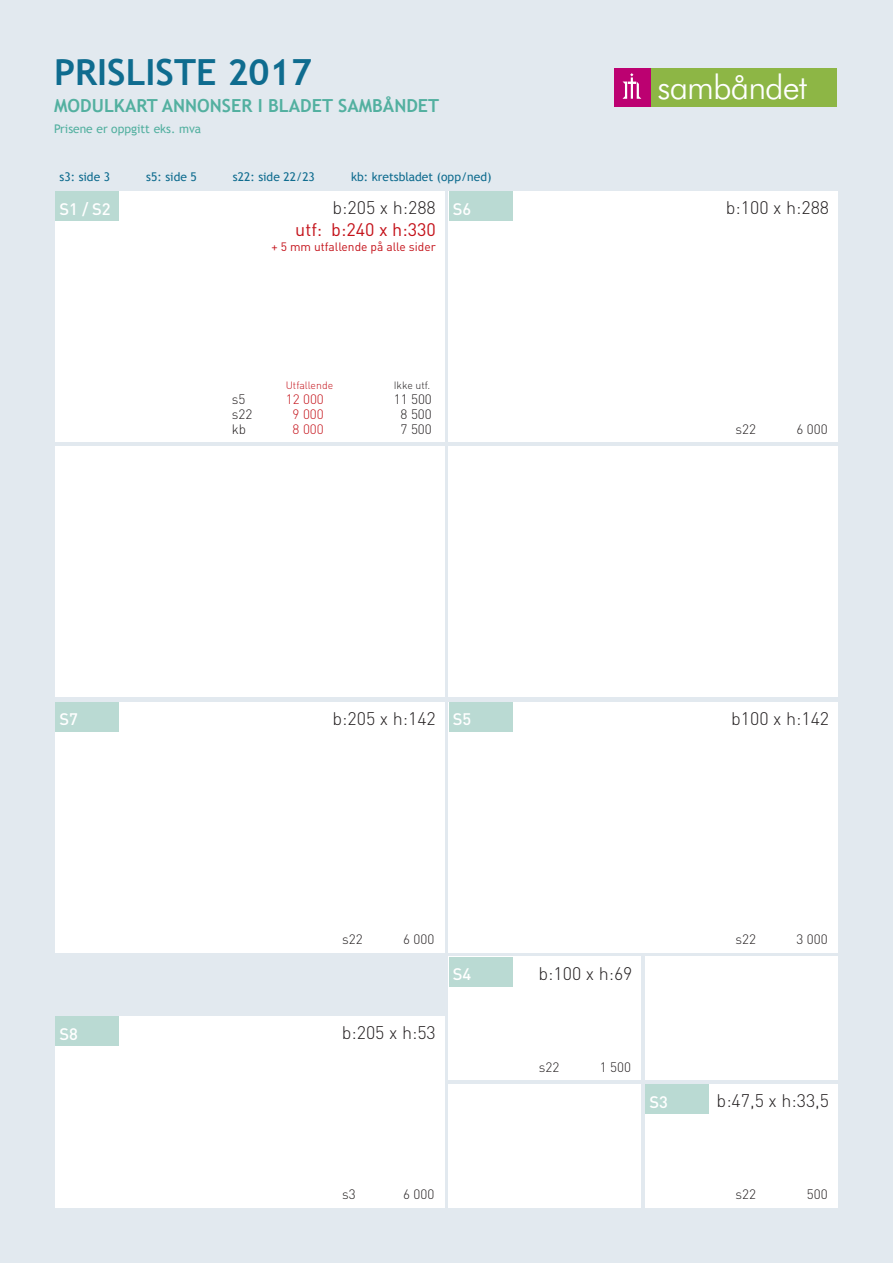
<style>
.page{position:relative;width:893px;height:1263px;background:#e2e9ef}
.page>*{position:absolute;margin:0;border:0;box-sizing:border-box;transform-origin:0 0}
.t1{font:700 36px "Trebuchet MS";color:#0f6c8f}
.t2{font:300 33.75px "Futura BT";letter-spacing:-.03em;color:#fff}
.t3{font:300 18px "DIN";color:#231f20}
.t4{font:700 18px "Trebuchet MS";color:#53b0a0}
.t5{font:18px "DIN";color:#c4121a}
.t6{font:500 16.5px "DIN";color:#fff}
.t7{font:300 13.5px "DIN";color:#231f20}
.t8{font:300 13.5px "DIN";color:#c4121a}
.t9{font:12px "Trebuchet MS";color:#0f6c8f}
.t10{font:12px "DIN";color:#c4121a}
.t11{font:12px "Trebuchet MS";color:#53b0a0}
.t12{font:300 10.5px "DIN";color:#c4121a}
.t13{font:300 10.5px "DIN";color:#231f20}
</style>
<div class="page">
<div style="left:624px;top:68px;width:213px;height:38px;background:#8db645"></div>
<div style="left:614px;top:68px;width:37px;height:38px;background:#bc0171"></div>
<svg style="left:622px;top:73px;width:19px;height:26px"></svg>
<div style="left:55px;top:191px;width:389px;height:251px;background:#fff"></div>
<div style="left:449px;top:191px;width:389px;height:251px;background:#fff"></div>
<div style="left:55px;top:191px;width:64px;height:30px;background:#badad3"></div>
<div style="left:449px;top:191px;width:63px;height:30px;background:#badad3"></div>
<div style="left:55px;top:446px;width:389px;height:251px;background:#fff"></div>
<div style="left:55px;top:702px;width:389px;height:250px;background:#fff"></div>
<div style="left:55px;top:702px;width:64px;height:29px;background:#badad3"></div>
<div style="left:55px;top:1016px;width:389px;height:192px;background:#fff"></div>
<div style="left:55px;top:1016px;width:64px;height:30px;background:#badad3"></div>
<div style="left:449px;top:446px;width:389px;height:251px;background:#fff"></div>
<div style="left:449px;top:702px;width:389px;height:250px;background:#fff"></div>
<div style="left:449px;top:702px;width:63px;height:29px;background:#badad3"></div>
<div style="left:449px;top:957px;width:192px;height:123px;background:#fff"></div>
<div style="left:449px;top:957px;width:63px;height:29px;background:#badad3"></div>
<div style="left:645px;top:1084px;width:193px;height:124px;background:#fff"></div>
<div style="left:449px;top:1084px;width:192px;height:124px;background:#fff"></div>
<div style="left:645px;top:957px;width:193px;height:123px;background:#fff"></div>
<div style="left:645px;top:1084px;width:64px;height:30px;background:#badad3"></div>
<h1 class="t1" style="left:54px;top:50px;width:259px">PRISLISTE 2017</h1>
<p class="t4" style="left:54px;top:95px;width:386px">MODULKART ANNONSER I BLADET SAMBÅNDET</p>
<p class="t11" style="left:54px;top:122px;width:149px">Prisene er oppgitt eks. mva</p>
<p class="t9" style="left:60px;top:169px;width:52px">s3: side 3</p>
<p class="t9" style="left:146px;top:169px;width:52px">s5: side 5</p>
<p class="t9" style="left:233px;top:169px;width:84px">s22: side 22/23</p>
<p class="t9" style="left:351px;top:169px;width:142px">kb: kretsbladet (opp/ned)</p>
<p class="t3" style="left:333px;top:197px;width:105px">b:205 x h:288</p>
<p class="t5" style="left:295px;top:218px;width:142px">utf: b:240 x h:330</p>
<p class="t10" style="left:272px;top:239px;width:166px">+ 5 mm utfallende på alle sider</p>
<p class="t6" style="left:60px;top:198px;width:53px">S1 / S2</p>
<p class="t6" style="left:453px;top:198px;width:20px">S6</p>
<p class="t12" style="left:286px;top:378px;width:49px">Utfallende</p>
<p class="t13" style="left:394px;top:378px;width:38px">Ikke utf.</p>
<p class="t7" style="left:232px;top:391px;width:15px">s5</p>
<p class="t8" style="left:286px;top:391px;width:40px">12 000</p>
<p class="t7" style="left:394px;top:391px;width:40px">11 500</p>
<p class="t7" style="left:232px;top:406px;width:22px">s22</p>
<p class="t8" style="left:293px;top:406px;width:33px">9 000</p>
<p class="t7" style="left:401px;top:406px;width:33px">8 500</p>
<p class="t7" style="left:232px;top:421px;width:16px">kb</p>
<p class="t8" style="left:293px;top:421px;width:33px">8 000</p>
<p class="t7" style="left:401px;top:421px;width:33px">7 500</p>
<h2 class="t2" style="left:658px;top:67px;width:151px">sambåndet</h2>
<p class="t3" style="left:726px;top:197px;width:105px">b:100 x h:288</p>
<p class="t7" style="left:736px;top:421px;width:22px">s22</p>
<p class="t7" style="left:796px;top:421px;width:33px">6 000</p>
<p class="t6" style="left:60px;top:708px;width:20px">S7</p>
<p class="t3" style="left:333px;top:707px;width:105px">b:205 x h:142</p>
<p class="t6" style="left:453px;top:708px;width:20px">S5</p>
<p class="t3" style="left:731px;top:707px;width:100px">b100 x h:142</p>
<p class="t7" style="left:342px;top:931px;width:22px">s22</p>
<p class="t7" style="left:403px;top:931px;width:33px">6 000</p>
<p class="t6" style="left:60px;top:1023px;width:20px">S8</p>
<p class="t3" style="left:342px;top:1022px;width:96px">b:205 x h:53</p>
<p class="t6" style="left:453px;top:964px;width:20px">S4</p>
<p class="t3" style="left:538px;top:962px;width:96px">b:100 x h:69</p>
<p class="t7" style="left:539px;top:1058px;width:22px">s22</p>
<p class="t7" style="left:600px;top:1058px;width:33px">1 500</p>
<p class="t7" style="left:736px;top:931px;width:22px">s22</p>
<p class="t7" style="left:796px;top:931px;width:33px">3 000</p>
<p class="t6" style="left:649px;top:1091px;width:20px">S3</p>
<p class="t3" style="left:717px;top:1090px;width:114px">b:47,5 x h:33,5</p>
<p class="t7" style="left:342px;top:1186px;width:15px">s3</p>
<p class="t7" style="left:403px;top:1186px;width:33px">6 000</p>
<p class="t7" style="left:736px;top:1186px;width:22px">s22</p>
<p class="t7" style="left:807px;top:1186px;width:22px">500</p>
</div>
